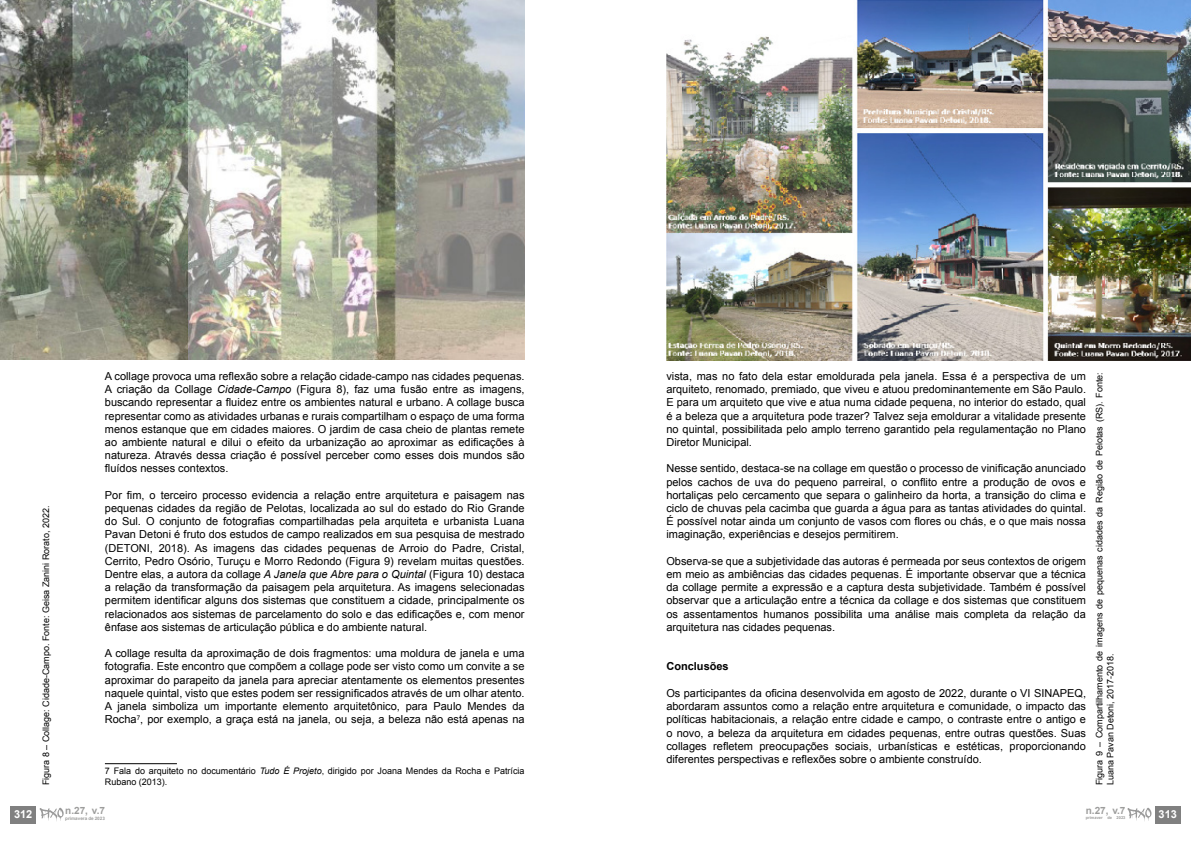
<style>
.page{position:relative;width:1191px;height:842px;background:#fff}
.page>*{position:absolute;margin:0;border:0;box-sizing:border-box;transform-origin:0 0}
.t1{font:11px/13.2px "Arial";color:#000;text-align:justify}
.t2{font:700 11px "Arial";color:#000}
.t3{font:700 11px "Arial";color:#fff}
.t4{font:700 10px "Arial";color:#9d9d9c}
.t5{font:9px/10.8px "Arial";color:#000}
.t6{font:700 4.6px "Arial";color:#9d9d9c}
.t7{font:700 4px "Arial";color:#9d9d9c}
.s1{font-style:italic}
</style>
<div class="page">
<hr style="left:105px;top:763px;width:72px;height:1px;background:#000">
<img style="left:0;top:0;width:524px;height:359px">
<img style="left:666px;top:0;width:525px;height:360px">
<div style="left:11px;top:806px;width:25px;height:17px;background:#808080"></div>
<svg style="left:40px;top:808px;width:24px;height:13px"></svg>
<div style="left:1155px;top:806px;width:25px;height:17px;background:#808080"></div>
<svg style="left:1127px;top:808px;width:24px;height:13px"></svg>
<p class="t5" style="left:41px;top:785px;width:281px;rotate:-90deg">Figura 8 – Collage: Cidade-Campo. Fonte: Geisa Zanini Rorato, 2022.</p>
<p class="t1" style="left:105px;top:370px;width:421px">A collage provoca uma reflexão sobre a relação cidade-campo nas cidades pequenas.<br>A criação da Collage <span class="s1">Cidade-Campo</span> (Figura 8), faz uma fusão entre as imagens, buscando representar a fluidez entre os ambientes natural e urbano. A collage busca representar como as atividades urbanas e rurais compartilham o espaço de uma forma menos estanque que em cidades maiores. O jardim de casa cheio de plantas remete ao ambiente natural e dilui o efeito da urbanização ao aproximar as edificações à natureza. Através dessa criação é possível perceber como esses dois mundos são fluídos nesses contextos.</p>
<p class="t1" style="left:105px;top:488px;width:421px">Por fim, o terceiro processo evidencia a relação entre arquitetura e paisagem nas pequenas cidades da região de Pelotas, localizada ao sul do estado do Rio Grande do Sul. O conjunto de fotografias compartilhadas pela arquiteta e urbanista Luana Pavan Detoni é fruto dos estudos de campo realizados em sua pesquisa de mestrado (DETONI, 2018). As imagens das cidades pequenas de Arroio do Padre, Cristal, Cerrito, Pedro Osório, Turuçu e Morro Redondo (Figura 9) revelam muitas questões.<br>Dentre elas, a autora da collage <span class="s1">A Janela que Abre para o Quintal</span> (Figura 10) destaca a relação da transformação da paisagem pela arquitetura. As imagens selecionadas permitem identificar alguns dos sistemas que constituem a cidade, principalmente os relacionados aos sistemas de parcelamento do solo e das edificações e, com menor ênfase aos sistemas de articulação pública e do ambiente natural.</p>
<p class="t1" style="left:105px;top:647px;width:421px">A collage resulta da aproximação de dois fragmentos: uma moldura de janela e uma fotografia. Este encontro que compõem a collage pode ser visto como um convite a se aproximar do parapeito da janela para apreciar atentamente os elementos presentes naquele quintal, visto que estes podem ser ressignificados através de um olhar atento.<br>A janela simboliza um importante elemento arquitetônico, para Paulo Mendes da Rocha<sup>7</sup>, por exemplo, a graça está na janela, ou seja, a beleza não está apenas na</p>
<p class="t5" style="left:105px;top:766px;width:421px">7 Fala do arquiteto no documentário <span class="s1">Tudo É Projeto</span>, dirigido por Joana Mendes da Rocha e Patrícia</p>
<p class="t5" style="left:105px;top:777px;width:64px">Rubano (2013).</p>
<p class="t3" style="left:14px;top:807px;width:20px">312</p>
<p class="t4" style="left:65px;top:804px;width:41px">n.27, v.7</p>
<p class="t6" style="left:65px;top:815px;width:41px">primavera de 2023</p>
<p class="t1" style="left:666px;top:370px;width:421px">vista, mas no fato dela estar emoldurada pela janela. Essa é a perspectiva de um arquiteto, renomado, premiado, que viveu e atuou predominantemente em São Paulo.<br>E para um arquiteto que vive e atua numa cidade pequena, no interior do estado, qual é a beleza que a arquitetura pode trazer? Talvez seja emoldurar a vitalidade presente no quintal, possibilitada pelo amplo terreno garantido pela regulamentação no Plano Diretor Municipal.</p>
<p class="t1" style="left:666px;top:462px;width:421px">Nesse sentido, destaca-se na collage em questão o processo de vinificação anunciado pelos cachos de uva do pequeno parreiral, o conflito entre a produção de ovos e hortaliças pelo cercamento que separa o galinheiro da horta, a transição do clima e ciclo de chuvas pela cacimba que guarda a água para as tantas atividades do quintal.<br>É possível notar ainda um conjunto de vasos com flores ou chás, e o que mais nossa imaginação, experiências e desejos permitirem.</p>
<p class="t1" style="left:666px;top:554px;width:421px">Observa-se que a subjetividade das autoras é permeada por seus contextos de origem em meio as ambiências das cidades pequenas. É importante observar que a técnica da collage permite a expressão e a captura desta subjetividade. Também é possível observar que a articulação entre a técnica da collage e dos sistemas que constituem os assentamentos humanos possibilita uma análise mais completa da relação da arquitetura nas cidades pequenas.</p>
<p class="t2" style="left:666px;top:659px;width:64px">Conclusões</p>
<p class="t1" style="left:666px;top:686px;width:421px">Os participantes da oficina desenvolvida em agosto de 2022, durante o VI SINAPEQ, abordaram assuntos como a relação entre arquitetura e comunidade, o impacto das políticas habitacionais, a relação entre cidade e campo, o contraste entre o antigo e o novo, a beleza da arquitetura em cidades pequenas, entre outras questões. Suas collages refletem preocupações sociais, urbanísticas e estéticas, proporcionando diferentes perspectivas e reflexões sobre o ambiente construído.</p>
<p class="t5" style="left:1094px;top:785px;width:415px;rotate:-90deg">Figura 9 – Compartilhamento de imagens de pequenas cidades da Região de Pelotas (RS). Fonte:<br>Luana Pavan Detoni, 2017-2018.</p>
<p class="t4" style="left:1085px;top:804px;width:41px">n.27, v.7</p>
<p class="t7" style="left:1085px;top:815px;width:41px">primaver de 2023</p>
<p class="t3" style="left:1158px;top:807px;width:20px">313</p>
</div>
